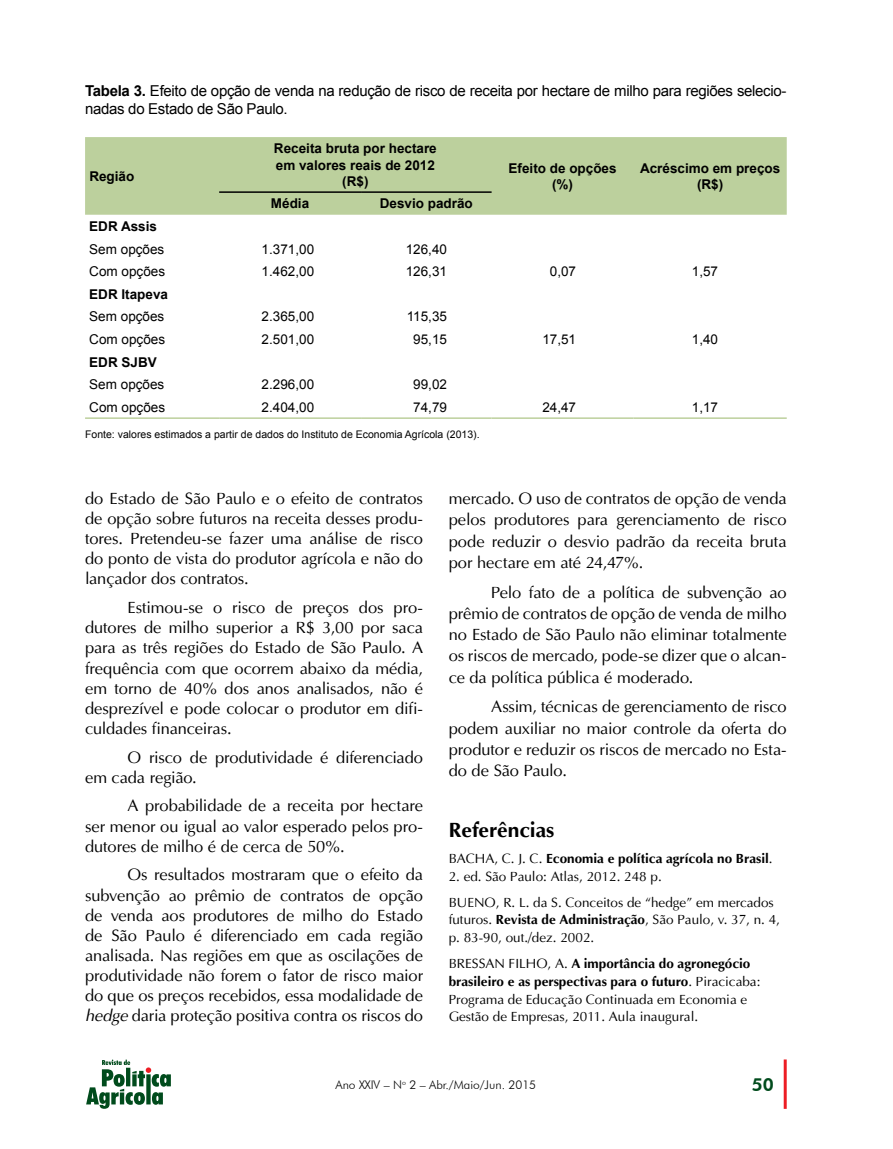
<style>
.page{position:relative;width:893px;height:1149px;background:#fff}
.page>*{position:absolute;margin:0;border:0;box-sizing:border-box;transform-origin:0 0}
.t1{font:700 21px "Ottawa";color:#000}
.t2{font:800 18px "Futura BT";color:#004b1c}
.t3{font:16.5px/20.1px "Ottawa Plain";letter-spacing:-.01em;color:#000;text-align:justify}
.t4{font:15px/18px "Arial";letter-spacing:-.02em;color:#000}
.t5{font:13.5px/17.7px "Ottawa Plain";color:#000}
.t6{font:13.5px "Arial";color:#000}
.t7{font:700 13.5px/17.7px "Ottawa";color:#000}
.t8{font:700 13.5px/16.2px "Arial";color:#000;text-align:center}
.t9{font:300 12px "Futura BT";color:#000}
.t10{font:10.5px "Arial";color:#000}
.s1{font-weight:700}
.s2{font-family:"Ottawa";font-style:italic}
.s3{font-family:"Ottawa Plain";font-weight:400}
.s4{font-family:"Ottawa";font-weight:700}
</style>
<div class="page">
<hr style="left:784px;top:1059px;width:3px;height:49px;background:#ed1d24">
<svg style="left:86px;top:1059px;width:85px;height:49px"></svg>
<div style="left:85px;top:137px;width:702px;height:78px;background:#bcd09d"></div>
<hr style="left:219px;top:191px;width:142px;height:2px;background:#000">
<hr style="left:361px;top:191px;width:131px;height:2px;background:#000">
<hr style="left:85px;top:417px;width:134px;height:2px;background:#bcd09d">
<hr style="left:219px;top:417px;width:142px;height:2px;background:#bcd09d">
<hr style="left:361px;top:417px;width:131px;height:2px;background:#bcd09d">
<hr style="left:492px;top:417px;width:142px;height:2px;background:#bcd09d">
<hr style="left:634px;top:417px;width:153px;height:2px;background:#bcd09d">
<p class="t4" style="left:85px;top:82px;width:703px"><span class="s1">Tabela 3.</span> Efeito de opção de venda na redução de risco de receita por hectare de milho para regiões selecio&shy;nadas do Estado de São Paulo.</p>
<p class="t8" style="left:89px;top:168px;width:47px">Região</p>
<p class="t8" style="left:274px;top:141px;width:164px">Receita bruta por hectare em valores reais de 2012 (R$)</p>
<p class="t8" style="left:271px;top:196px;width:40px">Média</p>
<p class="t8" style="left:380px;top:196px;width:95px">Desvio padrão</p>
<p class="t8" style="left:509px;top:160px;width:110px">Efeito de opções (%)</p>
<p class="t8" style="left:640px;top:160px;width:142px">Acréscimo em preços (R$)</p>
<p class="t8" style="left:89px;top:218px;width:69px">EDR Assis</p>
<p class="t6" style="left:89px;top:240px;width:77px">Sem opções</p>
<p class="t6" style="left:262px;top:240px;width:54px">1.371,00</p>
<p class="t6" style="left:406px;top:240px;width:43px">126,40</p>
<p class="t6" style="left:89px;top:262px;width:77px">Com opções</p>
<p class="t6" style="left:262px;top:262px;width:54px">1.462,00</p>
<p class="t6" style="left:406px;top:262px;width:43px">126,31</p>
<p class="t6" style="left:550px;top:262px;width:28px">0,07</p>
<p class="t6" style="left:692px;top:262px;width:28px">1,57</p>
<p class="t8" style="left:89px;top:286px;width:80px">EDR Itapeva</p>
<p class="t6" style="left:89px;top:308px;width:77px">Sem opções</p>
<p class="t6" style="left:262px;top:308px;width:54px">2.365,00</p>
<p class="t6" style="left:407px;top:308px;width:42px">115,35</p>
<p class="t6" style="left:89px;top:330px;width:77px">Com opções</p>
<p class="t6" style="left:262px;top:330px;width:54px">2.501,00</p>
<p class="t6" style="left:413px;top:330px;width:35px">95,15</p>
<p class="t6" style="left:542px;top:330px;width:35px">17,51</p>
<p class="t6" style="left:692px;top:330px;width:28px">1,40</p>
<p class="t8" style="left:89px;top:354px;width:69px">EDR SJBV</p>
<p class="t6" style="left:89px;top:375px;width:77px">Sem opções</p>
<p class="t6" style="left:262px;top:375px;width:54px">2.296,00</p>
<p class="t6" style="left:413px;top:375px;width:35px">99,02</p>
<p class="t6" style="left:89px;top:398px;width:77px">Com opções</p>
<p class="t6" style="left:262px;top:398px;width:54px">2.404,00</p>
<p class="t6" style="left:413px;top:398px;width:35px">74,79</p>
<p class="t6" style="left:542px;top:398px;width:35px">24,47</p>
<p class="t6" style="left:692px;top:398px;width:28px">1,17</p>
<p class="t10" style="left:85px;top:427px;width:396px">Fonte: valores estimados a partir de dados do Instituto de Economia Agrícola (2013).</p>
<p class="t3" style="left:85px;top:488px;width:340px">do Estado de São Paulo e o efeito de contratos de opção sobre futuros na receita desses produ&shy;tores. Pretendeu-se fazer uma análise de risco do ponto de vista do produtor agrícola e não do lançador dos contratos.</p>
<p class="t3" style="left:85px;top:597px;width:340px;text-indent:43px">Estimou-se o risco de preços dos pro&shy;dutores de milho superior a R$ 3,00 por saca para as três regiões do Estado de São Paulo. A frequência com que ocorrem abaixo da média, em torno de 40% dos anos analisados, não é desprezível e pode colocar o produtor em difi&shy;culdades financeiras.</p>
<p class="t3" style="left:85px;top:746px;width:340px;text-indent:43px">O risco de produtividade é diferenciado em cada região.</p>
<p class="t3" style="left:85px;top:795px;width:340px;text-indent:43px">A probabilidade de a receita por hectare ser menor ou igual ao valor esperado pelos pro&shy;dutores de milho é de cerca de 50%.</p>
<p class="t3" style="left:85px;top:864px;width:340px;text-indent:43px">Os resultados mostraram que o efeito da subvenção ao prêmio de contratos de opção de venda aos produtores de milho do Estado de São Paulo é diferenciado em cada região analisada. Nas regiões em que as oscilações de produtividade não forem o fator de risco maior do que os preços recebidos, essa modalidade de <span class="s2">hedge</span> daria proteção positiva contra os riscos do</p>
<p class="t3" style="left:449px;top:487px;width:340px;line-height:21.3px">mercado. O uso de contratos de opção de venda pelos produtores para gerenciamento de risco pode reduzir o desvio padrão da receita bruta por hectare em até 24,47%.</p>
<p class="t3" style="left:449px;top:581px;width:340px;line-height:21.3px;text-indent:43px">Pelo fato de a política de subvenção ao prêmio de contratos de opção de venda de milho no Estado de São Paulo não eliminar totalmente os riscos de mercado, pode-se dizer que o alcan&shy;ce da política pública é moderado.</p>
<p class="t3" style="left:449px;top:696px;width:340px;line-height:21.3px;text-indent:43px">Assim, técnicas de gerenciamento de risco podem auxiliar no maior controle da oferta do produtor e reduzir os riscos de mercado no Esta&shy;do de São Paulo.</p>
<p class="t1" style="left:449px;top:816px;width:107px">Referências</p>
<p class="t7" style="left:449px;top:849px;width:325px"><span class="s3">BACHA, C. J. C.</span> Economia e política agrícola no Brasil<span class="s3">.</span></p>
<p class="t5" style="left:449px;top:862px;width:327px;line-height:26.1px">2. ed. São Paulo: Atlas, 2012. 248 p.<br>BUENO, R. L. da S. Conceitos de “hedge” em mercados</p>
<p class="t5" style="left:449px;top:910px;width:333px">futuros. <span class="s4">Revista de Administração</span>, São Paulo, v. 37, n. 4, p. 83-90, out./dez. 2002.</p>
<p class="t7" style="left:449px;top:954px;width:313px"><span class="s3">BRESSAN FILHO, A.</span> A importância do agronegócio brasileiro e as perspectivas para o futuro<span class="s3">. Piracicaba:</span></p>
<p class="t5" style="left:449px;top:989px;width:300px">Programa de Educação Continuada em Economia e<br>Gestão de Empresas, 2011. Aula inaugural.</p>
<p class="t9" style="left:336px;top:1076px;width:202px">Ano XXIV – N<sup>o</sup> 2 – Abr./Maio/Jun. 2015</p>
<p class="t2" style="left:752px;top:1073px;width:24px">50</p>
</div>
